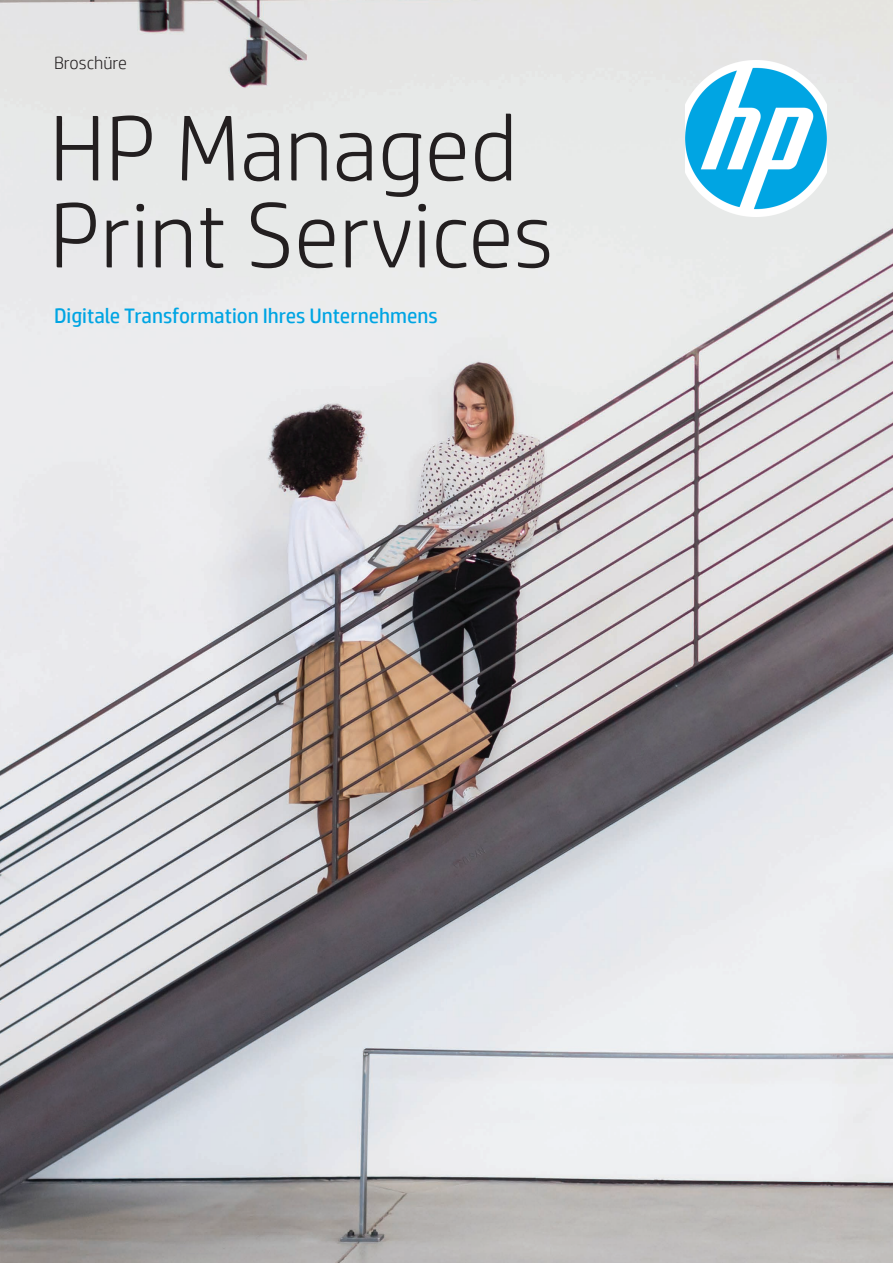
<style>
.page{position:relative;width:893px;height:1263px;background:#fff}
.page>*{position:absolute;margin:0;border:0;box-sizing:border-box;transform-origin:0 0}
.t1{font:300 93px/87px "HP Simplified";color:#231f20}
.t2{font:21px "HP Simplified";color:#00a5e3}
.t3{font:300 18px "HP Simplified";color:#231f20}
</style>
<div class="page">
<img style="left:0;top:0;width:893px;height:1263px">
<img style="left:685px;top:61px;width:142px;height:156px">
<p class="t3" style="left:54px;top:51px;width:74px">Broschüre</p>
<h1 class="t1" style="left:50px;top:102px;width:506px">HP Managed<br>Print Services</h1>
<p class="t2" style="left:54px;top:302px;width:385px">Digitale Transformation Ihres Unternehmens</p>
</div>
